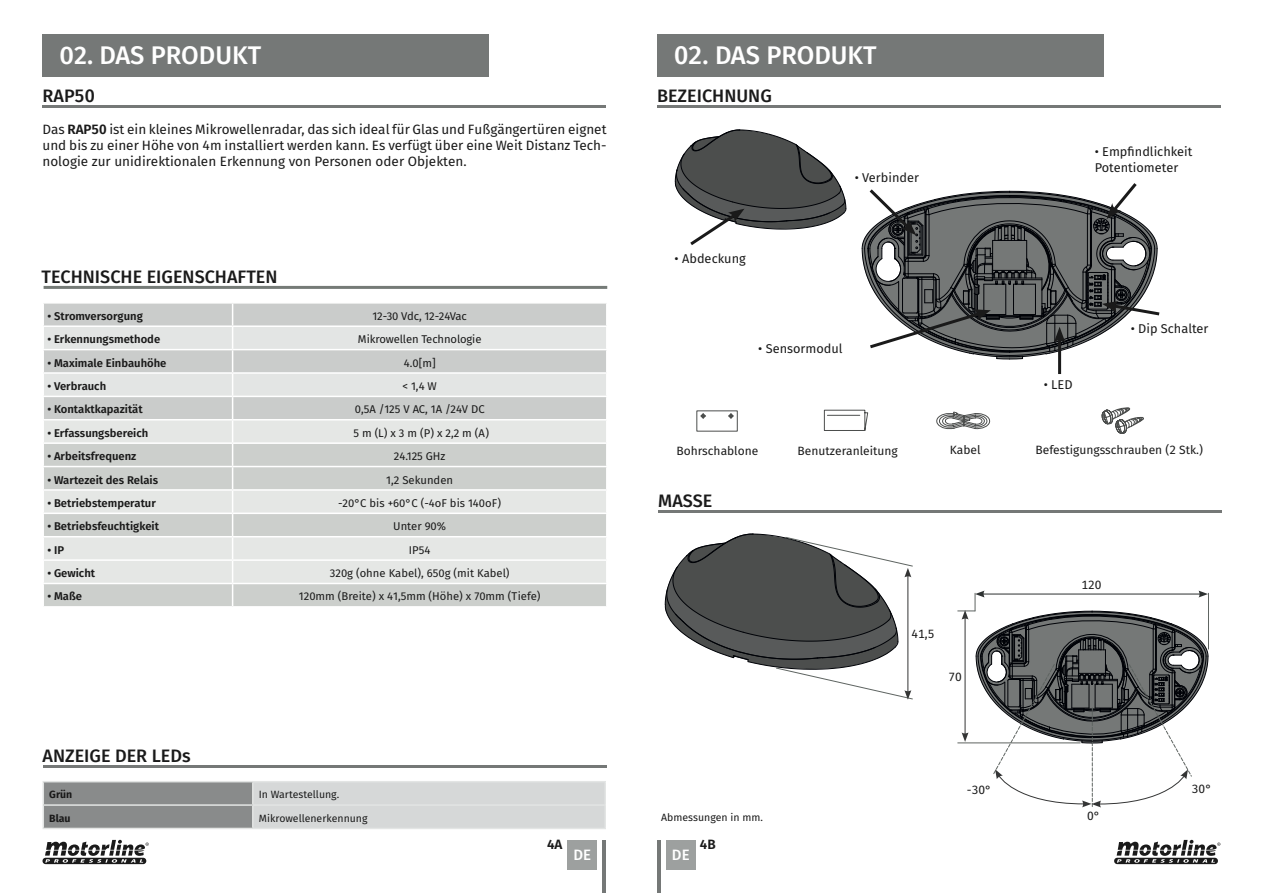
<style>
.page{position:relative;width:1263px;height:893px;background:#fff}
.page>*{position:absolute;margin:0;border:0;box-sizing:border-box;transform-origin:0 0}
.t1{font:500 25.5px "Fira Sans";color:#fff}
.t2{font:500 18px "Fira Sans";color:#1a1a1a}
.t3{font:500 15px "Fira Sans";color:#fff}
.t4{font:13.5px/16.2px "Fira Sans";color:#1a1a1a;text-align:justify}
.t5{font:600 13.5px "Fira Sans";color:#1a1a1a}
.t6{font:12.75px/15.3px "Fira Sans";color:#1a1a1a}
.t7{font:12px "Fira Sans";color:#1a1a1a}
.t8{font:11.25px "Fira Sans";color:#1a1a1a}
.t9{font:600 11.25px "Fira Sans";color:#1a1a1a}
.t10{font:10.5px "Fira Sans";color:#1a1a1a}
.t11{font:700 10.5px "Fira Sans";color:#1a1a1a}
.s1{font-weight:600}
</style>
<div class="page">
<div style="left:657px;top:34px;width:446px;height:43px;background:#757877"></div>
<div style="left:43px;top:34px;width:446px;height:43px;background:#757877"></div>
<hr style="left:43px;top:105px;width:563px;height:3px;background:#757877">
<hr style="left:657px;top:105px;width:563px;height:3px;background:#757877">
<div style="left:666px;top:840px;width:30px;height:29px;background:#9da09f"></div>
<div style="left:567px;top:840px;width:30px;height:29px;background:#9da09f"></div>
<hr style="left:603px;top:840px;width:3px;height:53px;background:#757877">
<hr style="left:657px;top:840px;width:3px;height:53px;background:#757877">
<hr style="left:44px;top:286px;width:563px;height:3px;background:#757b77">
<hr style="left:658px;top:510px;width:563px;height:3px;background:#757877">
<hr style="left:43px;top:765px;width:563px;height:3px;background:#757877">
<svg style="left:1101px;top:408px;width:43px;height:26px"></svg>
<svg style="left:823px;top:410px;width:45px;height:21px"></svg>
<svg style="left:936px;top:411px;width:55px;height:19px"></svg>
<svg style="left:696px;top:410px;width:42px;height:21px"></svg>
<svg style="left:664px;top:533px;width:249px;height:167px"></svg>
<svg style="left:958px;top:591px;width:251px;height:216px"></svg>
<svg style="left:1114px;top:840px;width:106px;height:24px"></svg>
<svg style="left:43px;top:840px;width:106px;height:24px"></svg>
<svg style="left:43px;top:303px;width:564px;height:303px;background:#d9dbd9"></svg>
<hr style="left:42px;top:349px;width:191px;height:1px;background:#fff">
<hr style="left:1058px;top:337px;width:3px;height:37px;background:#1a1a1a">
<svg style="left:674px;top:129px;width:173px;height:116px"></svg>
<svg style="left:862px;top:183px;width:298px;height:176px"></svg>
<hr style="left:43px;top:781px;width:210px;height:1px;background:#e3e5e4">
<hr style="left:253px;top:781px;width:353px;height:1px;background:#e3e5e4">
<hr style="left:604px;top:782px;width:2px;height:22px;background:#e3e5e4">
<svg style="left:43px;top:782px;width:561px;height:46px;background:#babcbc"></svg>
<hr style="left:253px;top:804px;width:353px;height:2px;background:#e3e5e4">
<hr style="left:252px;top:806px;width:2px;height:22px;background:#e3e5e4">
<hr style="left:604px;top:806px;width:2px;height:22px;background:#e3e5e4">
<hr style="left:43px;top:828px;width:210px;height:1px;background:#e3e5e4">
<hr style="left:253px;top:828px;width:353px;height:1px;background:#e3e5e4">
<h1 class="t1" style="left:60px;top:35px;width:203px">02. DAS PRODUKT</h1>
<h2 class="t2" style="left:43px;top:81px;width:54px">RAP50</h2>
<p class="t4" style="left:43px;top:121px;width:566px">Das <span class="s1">RAP50</span> ist ein kleines Mikrowellenradar, das sich ideal für Glas und Fußgängertüren eignet und bis zu einer Höhe von 4m installiert werden kann. Es verfügt über eine Weit Distanz Tech&shy;nologie zur unidirektionalen Erkennung von Personen oder Objekten.</p>
<h2 class="t2" style="left:41px;top:262px;width:238px">TECHNISCHE EIGENSCHAFTEN</h2>
<p class="t9" style="left:47px;top:307px;width:97px">• Stromversorgung</p>
<p class="t8" style="left:372px;top:307px;width:96px">12-30 Vdc, 12-24Vac</p>
<p class="t9" style="left:47px;top:330px;width:114px">• Erkennungsmethode</p>
<p class="t8" style="left:358px;top:331px;width:125px">Mikrowellen Technologie</p>
<p class="t9" style="left:47px;top:353px;width:121px">• Maximale Einbauhöhe</p>
<p class="t8" style="left:404px;top:354px;width:33px">4.0[m]</p>
<p class="t9" style="left:47px;top:377px;width:60px">• Verbrauch</p>
<p class="t8" style="left:402px;top:377px;width:36px">&lt; 1,4 W</p>
<p class="t9" style="left:47px;top:400px;width:97px">• Kontaktkapazität</p>
<p class="t8" style="left:355px;top:401px;width:131px">0,5A /125 V AC, 1A /24V DC</p>
<p class="t9" style="left:47px;top:424px;width:102px">• Erfassungsbereich</p>
<p class="t8" style="left:353px;top:424px;width:137px">5 m (L) x 3 m (P) x 2,2 m (A)</p>
<p class="t9" style="left:47px;top:447px;width:90px">• Arbeitsfrequenz</p>
<p class="t8" style="left:394px;top:448px;width:53px">24.125 GHz</p>
<p class="t9" style="left:47px;top:470px;width:112px">• Wartezeit des Relais</p>
<p class="t8" style="left:386px;top:471px;width:68px">1,2 Sekunden</p>
<p class="t9" style="left:47px;top:494px;width:110px">• Betriebstemperatur</p>
<p class="t8" style="left:338px;top:494px;width:164px">-20°C bis +60°C (-4oF bis 140oF)</p>
<p class="t9" style="left:47px;top:517px;width:113px">• Betriebsfeuchtigkeit</p>
<p class="t8" style="left:393px;top:518px;width:54px">Unter 90%</p>
<p class="t9" style="left:47px;top:540px;width:18px">• IP</p>
<p class="t8" style="left:409px;top:541px;width:23px">IP54</p>
<p class="t9" style="left:47px;top:564px;width:49px">• Gewicht</p>
<p class="t8" style="left:330px;top:565px;width:181px">320g (ohne Kabel), 650g (mit Kabel)</p>
<p class="t9" style="left:47px;top:587px;width:36px">• Maße</p>
<p class="t8" style="left:299px;top:588px;width:243px">120mm (Breite) x 41,5mm (Höhe) x 70mm (Tiefe)</p>
<h2 class="t2" style="left:43px;top:741px;width:150px">ANZEIGE DER LEDs</h2>
<p class="t11" style="left:49px;top:786px;width:25px">Grün</p>
<p class="t10" style="left:259px;top:787px;width:82px">In Wartestellung.</p>
<p class="t11" style="left:49px;top:809px;width:23px">Blau</p>
<p class="t10" style="left:259px;top:810px;width:110px">Mikrowellenerkennung</p>
<h1 class="t1" style="left:674px;top:35px;width:204px">02. DAS PRODUKT</h1>
<h2 class="t2" style="left:657px;top:81px;width:116px">BEZEICHNUNG</h2>
<p class="t6" style="left:675px;top:251px;width:73px">• Abdeckung</p>
<p class="t6" style="left:855px;top:170px;width:66px">• Verbinder</p>
<p class="t6" style="left:758px;top:341px;width:86px">• Sensormodul</p>
<p class="t6" style="left:1095px;top:144px;width:99px">• Empfindlichkeit<br>Potentiometer</p>
<p class="t6" style="left:1044px;top:376px;width:30px">• LED</p>
<p class="t6" style="left:1131px;top:320px;width:79px">• Dip Schalter</p>
<p class="t7" style="left:676px;top:441px;width:83px">Bohrschablone</p>
<p class="t7" style="left:797px;top:442px;width:102px">Benutzeranleitung</p>
<p class="t7" style="left:950px;top:441px;width:32px">Kabel</p>
<p class="t7" style="left:1035px;top:440px;width:169px">Befestigungsschrauben (2 Stk.)</p>
<h2 class="t2" style="left:658px;top:487px;width:56px">MASSE</h2>
<p class="t10" style="left:661px;top:809px;width:103px">Abmessungen in mm.</p>
<p class="t7" style="left:911px;top:625px;width:25px">41,5</p>
<p class="t7" style="left:948px;top:667px;width:15px">70</p>
<p class="t7" style="left:1081px;top:575px;width:22px">120</p>
<p class="t7" style="left:967px;top:781px;width:26px">-30°</p>
<p class="t7" style="left:1192px;top:780px;width:21px">30°</p>
<p class="t7" style="left:1087px;top:806px;width:14px">0°</p>
<p class="t5" style="left:547px;top:833px;width:17px">4A</p>
<p class="t5" style="left:700px;top:833px;width:17px">4B</p>
<h3 class="t3" style="left:573px;top:842px;width:19px">DE</h3>
<h3 class="t3" style="left:672px;top:842px;width:19px">DE</h3>
</div>
